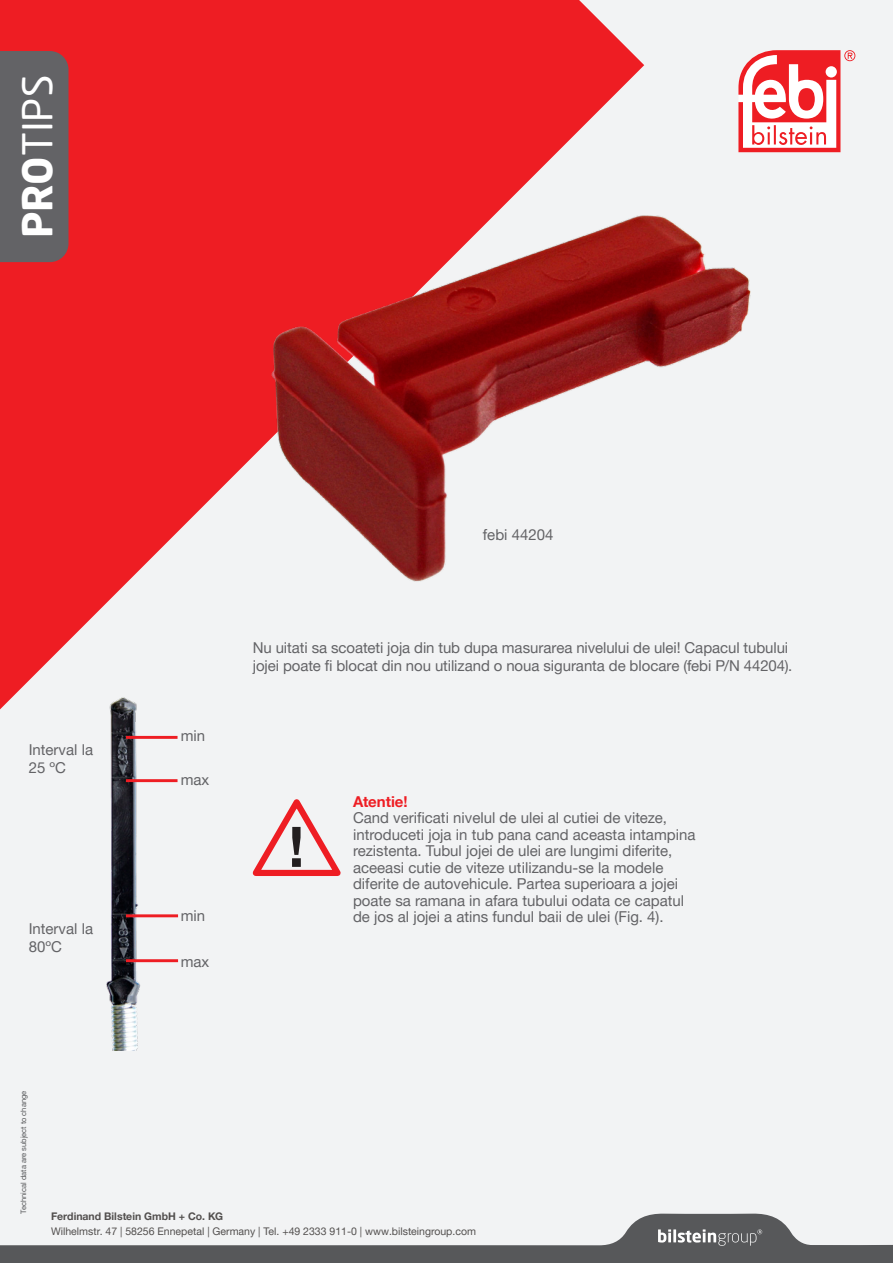
<style>
.page{position:relative;width:893px;height:1263px;background:#f2f3f4}
.page>*{position:absolute;margin:0;border:0;box-sizing:border-box;transform-origin:0 0}
.t1{font:40.65px "Neo Sans Pro";color:#fff}
.COPY{font:15px/18px "Helvetica Neue World 55 Roman";color:#636366}
.headline_product{font:15px "Helvetica Neue World 55 Roman";color:#636366}
.COPY-2{font:700 15px "Helvetica Neue World 75";color:#ee1d23}
.t2{font:10.5px "Helvetica Neue World 55 Roman";color:#524f4e}
.t3{font:700 10.5px "Helvetica Neue World 75";color:#524f4e}
.t4{font:7.5px "Helvetica Neue World 55 Roman";color:#57585a}
.s1{font-weight:700}
</style>
<div class="page">
<svg style="left:0;top:0;width:644px;height:736px;fill:#ee1d23"></svg>
<div style="left:0;top:51px;width:69px;height:211px;background:#636366"></div>
<svg style="left:738px;top:50px;width:117px;height:102px"></svg>
<svg style="left:0;top:1213px;width:893px;height:50px"></svg>
<img style="left:98px;top:691px;width:63px;height:359px">
<svg style="left:252px;top:799px;width:89px;height:77px"></svg>
<hr style="left:126px;top:736px;width:52px;height:3px;background:#ee1d23">
<hr style="left:126px;top:779px;width:52px;height:3px;background:#ee1d23">
<hr style="left:126px;top:914px;width:52px;height:3px;background:#ee1d23">
<hr style="left:126px;top:959px;width:52px;height:3px;background:#ee1d23">
<img style="left:235px;top:198px;width:516px;height:401px">
<p class="t1" style="left:13px;top:238px;width:165px;rotate:-90deg"><span class="s1">PRO</span>TIPS</p>
<p class="COPY" style="left:29px;top:741px;width:66px">Interval la<br>25 ºC</p>
<p class="COPY" style="left:29px;top:919px;width:66px">Interval la<br>80ºC</p>
<p class="COPY" style="left:181px;top:726px;width:26px">min</p>
<p class="COPY" style="left:181px;top:771px;width:30px">max</p>
<p class="COPY" style="left:181px;top:907px;width:26px">min</p>
<p class="COPY" style="left:181px;top:952px;width:30px">max</p>
<p class="headline_product" style="left:483px;top:526px;width:72px">febi 44204</p>
<p class="COPY" style="left:253px;top:638px;width:537px">Nu uitati sa scoateti joja din tub dupa masurarea nivelului de ulei! Capacul tubului</p>
<p class="COPY" style="left:253px;top:656px;width:541px">jojei poate fi blocat din nou utilizand o noua siguranta de blocare (febi P/N 44204).</p>
<p class="COPY-2" style="left:353px;top:793px;width:56px">Atentie!</p>
<p class="COPY" style="left:353px;top:809px;width:316px">Cand verificati nivelul de ulei al cutiei de viteze,</p>
<p class="COPY" style="left:353px;top:826px;width:344px">introduceti joja in tub pana cand aceasta intampina</p>
<p class="COPY" style="left:353px;top:842px;width:321px">rezistenta. Tubul jojei de ulei are lungimi diferite,</p>
<p class="COPY" style="left:353px;top:859px;width:312px">aceeasi cutie de viteze utilizandu-se la modele</p>
<p class="COPY" style="left:353px;top:875px;width:327px">diferite de autovehicule. Partea superioara a jojei</p>
<p class="COPY" style="left:353px;top:892px;width:333px">poate sa ramana in afara tubului odata ce capatul</p>
<p class="COPY" style="left:353px;top:908px;width:312px">de jos al jojei a atins fundul baii de ulei (Fig. 4).</p>
<p class="t4" style="left:19px;top:1213px;width:124px;rotate:-90deg">Technical data are subject to change</p>
<p class="t3" style="left:51px;top:1210px;width:174px">Ferdinand Bilstein GmbH + Co. KG</p>
<p class="t2" style="left:51px;top:1225px;width:426px">Wilhelmstr. 47 | 58256 Ennepetal | Germany | Tel. +49 2333 911-0 | www.bilsteingroup.com</p>
</div>
